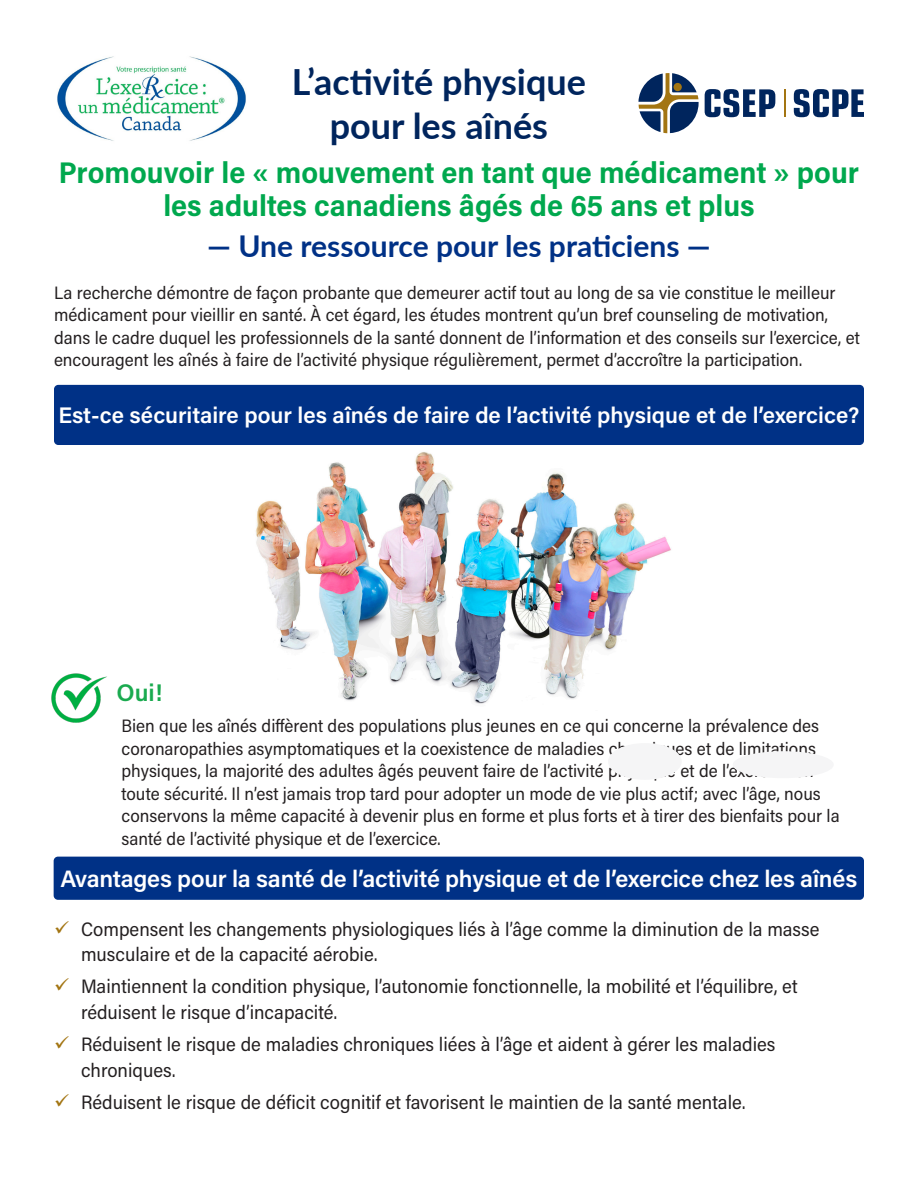
<style>
.page{position:relative;width:918px;height:1188px;background:#fff}
.page>*{position:absolute;margin:0;border:0;box-sizing:border-box;transform-origin:0 0}
.t1{font:700 36px "Lato";color:#00255d}
.t2{font:700 30px/33px "Acumin Pro Semi Cond";color:#00a84e;text-align:center}
.t3{font:700 30px "Lato";color:#003186}
.t4{font:600 24px "Acumin Pro";color:#1aaa4f}
.t5{font:600 23.7px "Acumin Pro";letter-spacing:-.01em;color:#fff}
.t6{font:600 22.5px "Acumin Pro";color:#fff}
.t7{font:19.5px/25.5px "Acumin Pro Semi Cond";color:#231f20}
.t8{font:18px/22.5px "Acumin Pro Semi Cond";color:#231f20}
.s1{color:#a37512}
</style>
<div class="page">
<img style="left:51px;top:673px;width:56px;height:50px">
<div style="left:54px;top:385px;width:810px;height:60px;background:#003186;border-radius:4px"></div>
<img style="left:57px;top:56px;width:189px;height:85px">
<svg style="left:638px;top:73px;width:61px;height:60px"></svg>
<svg style="left:705px;top:89px;width:70px;height:28px"></svg>
<svg style="left:794px;top:89px;width:70px;height:28px"></svg>
<svg style="left:784px;top:89px;width:1px;height:28px"></svg>
<div style="left:54px;top:857px;width:810px;height:43px;background:#003186;border-radius:4px"></div>
<div style="left:608px;top:743px;width:74px;height:37px;background:#f5f5f6;border-radius:50%"></div>
<div style="left:733px;top:751px;width:101px;height:27px;background:#f5f5f6;border-radius:50%"></div>
<img style="left:256px;top:452px;width:415px;height:252px">
<p class="t1" style="left:292px;top:56px;width:296px">L’activité physique</p>
<p class="t1" style="left:330px;top:99px;width:220px">pour les aînés</p>
<p class="t2" style="left:59px;top:154px;width:802px">Promouvoir le « mouvement en tant que médicament » pour les adultes canadiens âgés de 65 ans et plus</p>
<p class="t3" style="left:207px;top:224px;width:505px">— Une ressource pour les praticiens —</p>
<p class="t8" style="left:54px;top:280px;width:808px">La recherche démontre de façon probante que demeurer actif tout au long de sa vie constitue le meilleur médicament pour vieillir en santé. À cet égard, les études montrent qu’un bref counseling de motivation, dans le cadre duquel les professionnels de la santé donnent de l’information et des conseils sur l’exercice, et encouragent les aînés à faire de l’activité physique régulièrement, permet d’accroître la participation.</p>
<p class="t6" style="left:58px;top:400px;width:803px">Est-ce sécuritaire pour les aînés de faire de l’activité physique et de l’exercice?</p>
<p class="t4" style="left:117px;top:676px;width:47px">Oui!</p>
<p class="t8" style="left:122px;top:714px;width:720px">Bien que les aînés diffèrent des populations plus jeunes en ce qui concerne la prévalence des coronaropathies asymptomatiques et la coexistence de maladies chroniques et de limitations physiques, la majorité des adultes âgés peuvent faire de l’activité physique et de l’exercice en toute sécurité. Il n’est jamais trop tard pour adopter un mode de vie plus actif; avec l’âge, nous conservons la même capacité à devenir plus en forme et plus forts et à tirer des bienfaits pour la santé de l’activité physique et de l’exercice.</p>
<p class="t5" style="left:60px;top:862px;width:798px">Avantages pour la santé de l’activité physique et de l’exercice chez les aînés</p>
<p class="t7" style="left:81px;top:915px;width:740px;text-indent:-27px"><span class="s1">✓</span> Compensent les changements physiologiques liés à l’âge comme la diminution de la masse musculaire et de la capacité aérobie.</p>
<p class="t7" style="left:81px;top:973px;width:718px;text-indent:-27px"><span class="s1">✓</span> Maintiennent la condition physique, l’autonomie fonctionnelle, la mobilité et l’équilibre, et réduisent le risque d’incapacité.</p>
<p class="t7" style="left:81px;top:1031px;width:696px;text-indent:-27px"><span class="s1">✓</span> Réduisent le risque de maladies chroniques liées à l’âge et aident à gérer les maladies chroniques.</p>
<p class="t7" style="left:54px;top:1089px;width:693px"><span class="s1">✓</span> Réduisent le risque de déficit cognitif et favorisent le maintien de la santé mentale.</p>
</div>
